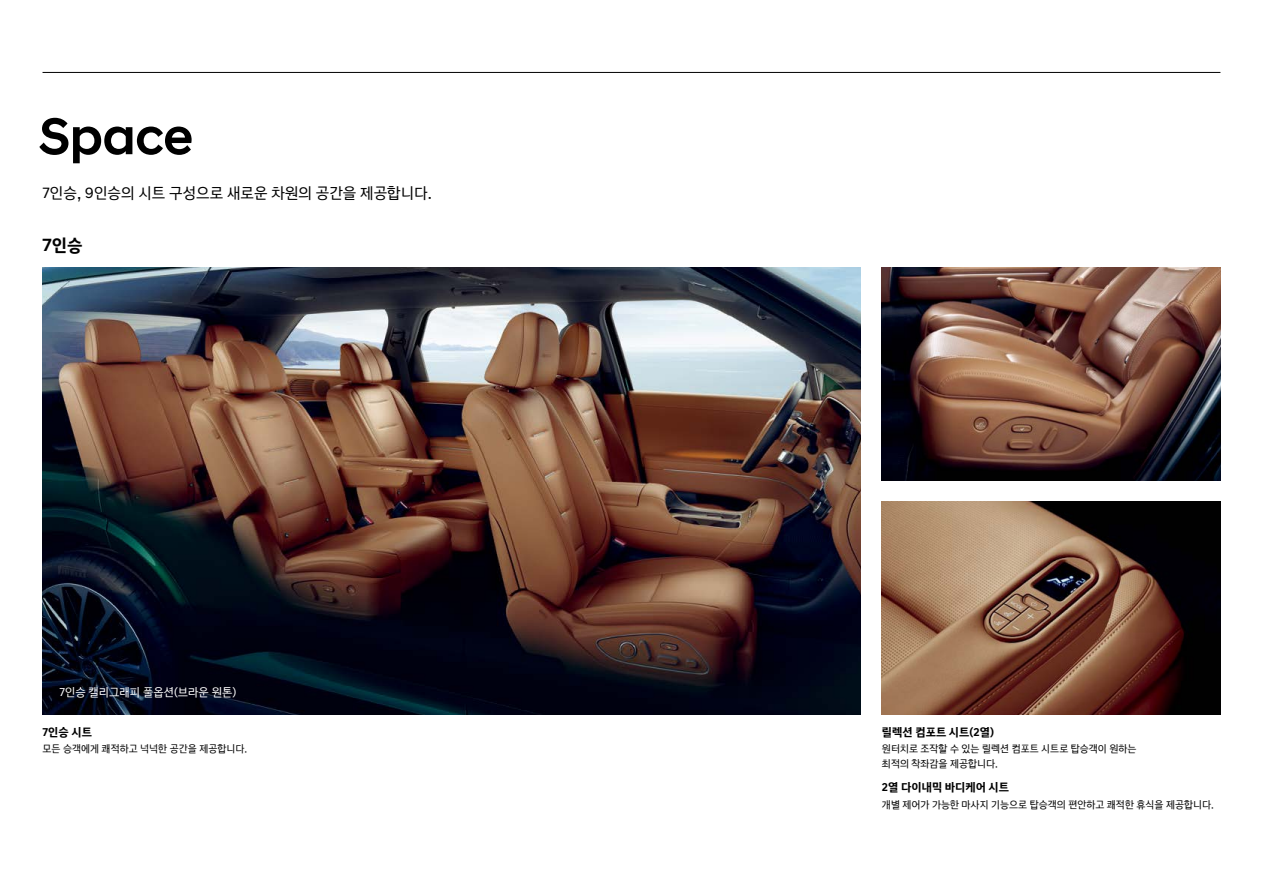
<style>
.page{position:relative;width:1263px;height:893px;background:#fff}
.page>*{position:absolute;margin:0;border:0;box-sizing:border-box;transform-origin:0 0}
.t1{font:52.5px "Hyundai Sans Head KROTF Medium";letter-spacing:-.005em;color:#000}
.t2{font:18px "Hyundai Sans Head KROTF Medium";color:#000}
.t3{font:15.75px "Hyundai Sans Text KROTF Regular";color:#000}
.t4{font:12px "Hyundai Sans Text KROTF Bold";color:#000}
.t5{font:12px "Hyundai Sans Text KROTF Regular";color:#fff}
.t6{font:10.5px/15px "Hyundai Sans Text KROTF Regular";color:#000}
</style>
<div class="page">
<img style="left:43px;top:268px;width:818px;height:446px">
<img style="left:882px;top:268px;width:338px;height:212px">
<img style="left:882px;top:502px;width:338px;height:212px">
<hr style="left:43px;top:72px;width:1177px;height:1px;background:#000">
<h1 class="t1" style="left:39px;top:105px;width:156px">Space</h1>
<h3 class="t3" style="left:43px;top:183px;width:391px">7인승, 9인승의 시트 구성으로 새로운 차원의 공간을 제공합니다.</h3>
<h2 class="t2" style="left:43px;top:234px;width:42px">7인승</h2>
<p class="t5" style="left:60px;top:685px;width:178px">7인승 캘리그래피 풀옵션(브라운 원톤)</p>
<p class="t4" style="left:43px;top:724px;width:51px">7인승 시트</p>
<p class="t6" style="left:43px;top:741px;width:206px">모든 승객에게 쾌적하고 넉넉한 공간을 제공합니다.</p>
<p class="t4" style="left:882px;top:724px;width:114px">릴렉션 컴포트 시트(2열)</p>
<p class="t6" style="left:882px;top:741px;width:256px">원터치로 조작할 수 있는 릴렉션 컴포트 시트로 탑승객이 원하는 최적의 착좌감을 제공합니다.</p>
<p class="t4" style="left:882px;top:779px;width:129px">2열 다이내믹 바디케어 시트</p>
<p class="t6" style="left:882px;top:797px;width:333px">개별 제어가 가능한 마사지 기능으로 탑승객의 편안하고 쾌적한 휴식을 제공합니다.</p>
</div>
